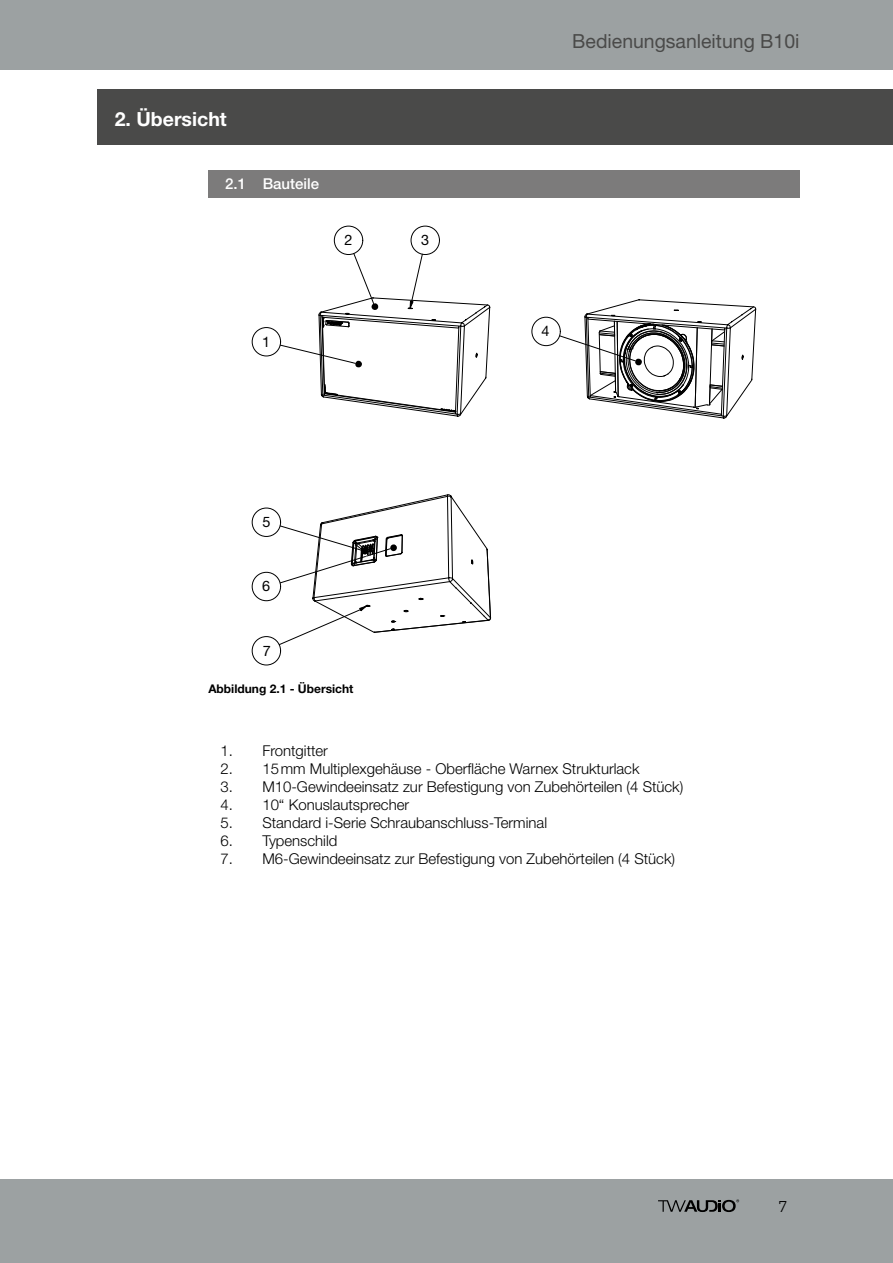
<style>
.page{position:relative;width:893px;height:1263px;background:#fff}
.page>*{position:absolute;margin:0;border:0;box-sizing:border-box;transform-origin:0 0}
.t1{font:19.5px "Helvetica Neue LT Std";color:#4a4a49}
.t2{font:700 19.5px "Helvetica Neue LT Std";color:#fff}
.t3{font:300 16.5px "Lexia";color:#000}
.t4{font:300 15px "Helvetica Neue LT Std";color:#000}
.t5{font:500 15px "Helvetica Neue LT Std";color:#fff}
.t6{font:14.4px "Helvetica Neue LT Std";color:#000}
.t7{font:700 12px "Helvetica Neue LT Std";color:#000}
</style>
<div class="page">
<div style="left:0;top:0;width:893px;height:69px;background:#9ca1a2"></div>
<div style="left:0;top:1179px;width:893px;height:84px;background:#9ca1a2"></div>
<svg style="left:658px;top:1199px;width:81px;height:13px"></svg>
<div style="left:98px;top:89px;width:795px;height:55px;background:#4a4a49"></div>
<div style="left:208px;top:170px;width:591px;height:28px;background:#7c7b7b"></div>
<div style="left:411px;top:226px;width:29px;height:29px;border:1px solid #000;border-radius:50%"></div>
<div style="left:252px;top:508px;width:29px;height:29px;border:1px solid #000;border-radius:50%"></div>
<div style="left:252px;top:572px;width:29px;height:29px;border:1px solid #000;border-radius:50%"></div>
<svg style="left:559px;top:299px;width:197px;height:119px"></svg>
<div style="left:532px;top:317px;width:28px;height:29px;border:1px solid #000;border-radius:50%"></div>
<div style="left:252px;top:327px;width:29px;height:29px;border:1px solid #000;border-radius:50%"></div>
<svg style="left:280px;top:253px;width:210px;height:163px"></svg>
<div style="left:334px;top:226px;width:29px;height:29px;border:1px solid #000;border-radius:50%"></div>
<div style="left:252px;top:636px;width:29px;height:29px;border:1px solid #000;border-radius:50%"></div>
<svg style="left:279px;top:494px;width:212px;height:151px"></svg>
<h1 class="t2" style="left:115px;top:107px;width:113px">2. Übersicht</h1>
<p class="t5" style="left:225px;top:175px;width:95px">2.1 Bauteile</p>
<p class="t6" style="left:344px;top:231px;width:10px">2</p>
<p class="t6" style="left:262px;top:333px;width:10px">1</p>
<p class="t6" style="left:262px;top:513px;width:10px">5</p>
<p class="t6" style="left:262px;top:577px;width:10px">6</p>
<p class="t6" style="left:263px;top:642px;width:10px">7</p>
<p class="t7" style="left:208px;top:681px;width:147px">Abbildung 2.1 - Übersicht</p>
<p class="t6" style="left:421px;top:231px;width:10px">3</p>
<h1 class="t1" style="left:572px;top:29px;width:229px">Bedienungsanleitung B10i</h1>
<p class="t6" style="left:542px;top:322px;width:10px">4</p>
<p class="t4" style="left:220px;top:741px;width:109px">1. Frontgitter</p>
<p class="t4" style="left:220px;top:759px;width:421px">2. 15mm Multiplexgehäuse - Oberfläche Warnex Strukturlack</p>
<p class="t4" style="left:220px;top:778px;width:465px">3. M10-Gewindeeinsatz zur Befestigung von Zubehörteilen (4 Stück)</p>
<p class="t4" style="left:220px;top:796px;width:190px">4. 10“ Konuslautsprecher</p>
<p class="t4" style="left:220px;top:814px;width:328px">5. Standard i-Serie Schraubanschluss-Terminal</p>
<p class="t4" style="left:220px;top:832px;width:119px">6. Typenschild</p>
<p class="t4" style="left:220px;top:850px;width:456px">7. M6-Gewindeeinsatz zur Befestigung von Zubehörteilen (4 Stück)</p>
<p class="t3" style="left:778px;top:1195px;width:10px">7</p>
</div>
